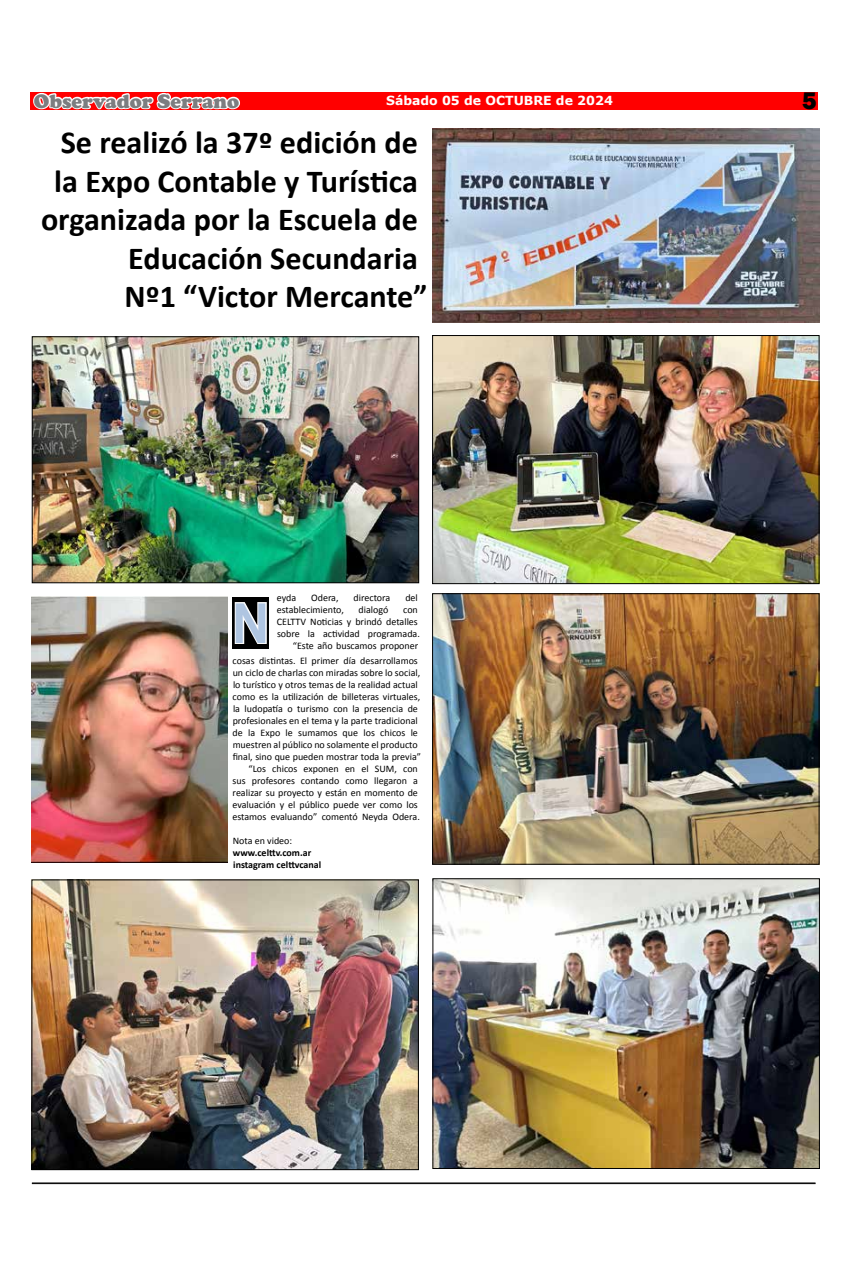
<style>
.page{position:relative;width:851px;height:1276px;background:#fff}
.page>*{position:absolute;margin:0;border:0;box-sizing:border-box;transform-origin:0 0}
.t1{font:700 56.25px "Ebrima";color:#afc5e1;scale:.83 1}
.t2{font:700 32.12px/38.5px "Calibri";color:#000;text-align:right}
.t3{font:800 24.62px "Franklin Gothic";color:#000}
.t4{font:900 20px "Cooper";color:#7c7d80}
.t5{font:700 12.5px "Verdana";color:#fff}
.t6{font:10px/12px "Calibri";color:#000;text-align:right}
.t7{font:700 10px/12px "Calibri";color:#000}
</style>
<div class="page">
<div style="left:31px;top:92px;width:786px;height:18px;background:#f00"></div>
<svg style="left:33px;top:92px;width:207px;height:18px"></svg>
<hr style="left:32px;top:1182px;width:783px;height:1px;background:#000">
<hr style="left:32px;top:1183px;width:783px;height:1px;background:#000">
<div style="left:232px;top:597px;width:37px;height:52px;background:#000"></div>
<svg style="left:234px;top:602px;width:33px;height:42px"></svg>
<img style="left:432px;top:128px;width:387px;height:194px">
<img style="left:34px;top:338px;width:383px;height:243px">
<div style="left:32px;top:336px;width:387px;height:247px;border:1px solid #000"></div>
<img style="left:434px;top:337px;width:383px;height:245px">
<div style="left:432px;top:335px;width:387px;height:249px;border:1px solid #000"></div>
<img style="left:32px;top:596px;width:195px;height:267px">
<img style="left:434px;top:595px;width:383px;height:267px">
<div style="left:432px;top:593px;width:387px;height:271px;border:1px solid #000"></div>
<img style="left:34px;top:881px;width:382px;height:287px">
<div style="left:32px;top:879px;width:386px;height:291px;border:1px solid #000"></div>
<img style="left:434px;top:880px;width:383px;height:286px">
<div style="left:432px;top:878px;width:387px;height:290px;border:1px solid #000"></div>
<h3 class="t4" style="left:34px;top:89px;width:207px">Observador Serrano</h3>
<p class="t5" style="left:386px;top:92px;width:228px">Sábado 05 de OCTUBRE de 2024</p>
<h3 class="t3" style="left:802px;top:85px;width:16px">5</h3>
<h2 class="t2" style="left:41px;top:123px;width:388px">Se realizó la 37º edición de la Expo Contable y Turística organizada por la Escuela de<br>Educación Secundaria<br>Nº1 “Victor Mercante”</h2>
<p class="t6" style="left:277px;top:592px;width:21px">eyda</p>
<p class="t6" style="left:311px;top:592px;width:29px">Odera,</p>
<p class="t6" style="left:353px;top:592px;width:38px">directora</p>
<p class="t6" style="left:405px;top:592px;width:14px">del</p>
<p class="t6" style="left:277px;top:604px;width:69px">establecimiento,</p>
<p class="t6" style="left:358px;top:604px;width:31px">dialogó</p>
<h1 class="t1" style="left:232px;top:581px;width:46px">N</h1>
<p class="t6" style="left:277px;top:604px;width:144px">con<br>CELTTV Noticias y brindó detalles sobre la actividad programada. “Este año buscamos proponer</p>
<p class="t6" style="left:232px;top:654px;width:187px">cosas distintas. El primer día desarrollamos</p>
<p class="t6" style="left:233px;top:666px;width:189px">un ciclo de charlas con miradas sobre lo social,</p>
<p class="t6" style="left:233px;top:678px;width:186px">lo turístico y otros temas de la realidad actual</p>
<p class="t6" style="left:232px;top:690px;width:189px">como es la utilización de billeteras virtuales,</p>
<p class="t6" style="left:233px;top:702px;width:186px">la ludopatía o turismo con la presencia de</p>
<p class="t6" style="left:233px;top:714px;width:187px">profesionales en el tema y la parte tradicional</p>
<p class="t6" style="left:232px;top:726px;width:187px">de la Expo le sumamos que los chicos le</p>
<p class="t6" style="left:233px;top:738px;width:187px">muestren al público no solamente el producto</p>
<p class="t6" style="left:233px;top:750px;width:190px">final, sino que pueden mostrar toda la previa”</p>
<p class="t6" style="left:248px;top:762px;width:171px">“Los chicos exponen en el SUM, con</p>
<p class="t6" style="left:232px;top:774px;width:187px">sus profesores contando como llegaron a</p>
<p class="t6" style="left:232px;top:786px;width:187px">realizar su proyecto y están en momento de</p>
<p class="t6" style="left:232px;top:798px;width:187px">evaluación y el público puede ver como los</p>
<p class="t6" style="left:232px;top:810px;width:189px">estamos evaluando” comentó Neyda Odera.</p>
<p class="t6" style="left:233px;top:834px;width:61px">Nota en video:</p>
<p class="t7" style="left:233px;top:846px;width:90px">www.celttv.com.ar instagram celttvcanal</p>
</div>
